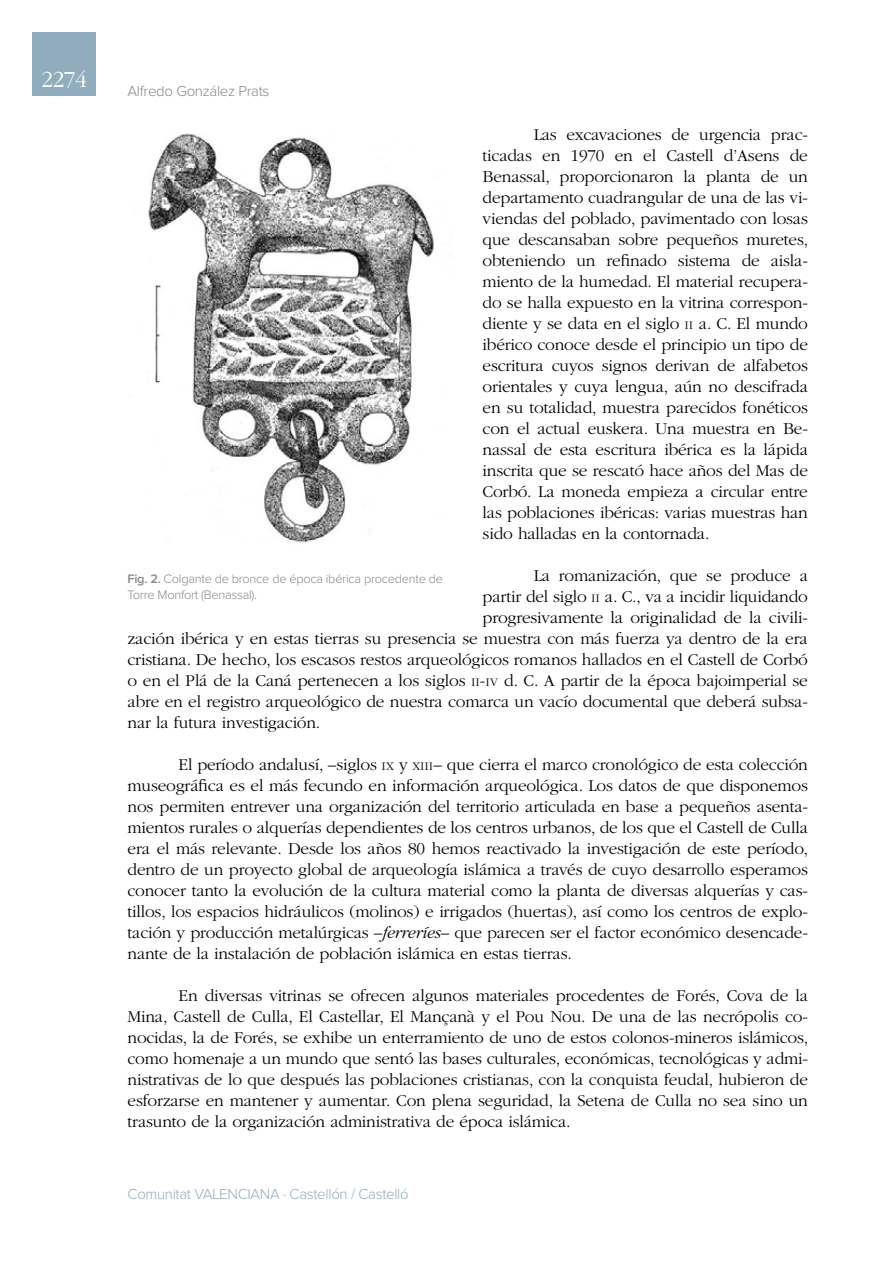
<style>
.page{position:relative;width:893px;height:1263px;background:#fff}
.page>*{position:absolute;margin:0;border:0;box-sizing:border-box;transform-origin:0 0}
.t1{font:300 24px "ITC Garamond Std";color:#fff}
.t2{font:300 17.25px/21px "ITC Garamond Std";letter-spacing:-.01em;color:#000;text-align:justify}
.t3{font:300 15px "Proxima Nova";letter-spacing:-.02em;color:#91acbc}
.t4{font:300 15px "Proxima Nova";letter-spacing:-.02em;color:#87888a}
.t5{font:300 12.75px/15.8px "Proxima Nova";letter-spacing:-.02em;color:#87888a}
.s1{font-size:12.15px}
.s2{font-style:inherit}
.s3{font-style:italic}
.s4{font-weight:600}
</style>
<div class="page">
<div style="left:32px;top:32px;width:64px;height:64px;background:#91acbc"></div>
<img style="left:148px;top:133px;width:286px;height:410px">
<h1 class="t1" style="left:41px;top:67px;width:47px">2274</h1>
<p class="t4" style="left:128px;top:84px;width:143px">Alfredo González Prats</p>
<p class="t2" style="left:483px;top:125px;width:327px;text-indent:51px">Las excavaciones de urgencia prac&shy;ticadas en 1970 en el Castell d’Asens de Benassal, proporcionaron la planta de un departamento cuadrangular de una de las vi&shy;viendas del poblado, pavimentado con losas que descansaban sobre pequeños muretes, obteniendo un refinado sistema de aisla&shy;miento de la humedad. El material recupera&shy;do se halla expuesto en la vitrina correspon&shy;diente y se data en el siglo <span class="s1">ii</span> a. C. El mundo ibérico conoce desde el principio un tipo de escritura cuyos signos derivan de alfabetos orientales y cuya lengua, aún no descifrada en su totalidad, muestra parecidos fonéticos con el actual euskera. Una muestra en Be&shy;nassal de esta escritura ibérica es la lápida inscrita que se rescató hace años del Mas de Corbó. La moneda empieza a circular entre las poblaciones ibéricas: varias muestras han sido halladas en la contornada.</p>
<p class="t2" style="left:534px;top:566px;width:276px">La romanización, que se produce a</p>
<p class="t2" style="left:483px;top:587px;width:327px">partir del siglo <span class="s1">ii</span> a. C., va a incidir liquidando</p>
<p class="t2" style="left:483px;top:608px;width:327px">progresivamente la originalidad de la civili-</p>
<p class="t2" style="left:128px;top:629px;width:682px">zación ibérica y en estas tierras su presencia se muestra con más fuerza ya dentro de la era</p>
<p class="t2" style="left:128px;top:650px;width:682px">cristiana. De hecho, los escasos restos arqueológicos romanos hallados en el Castell de Corbó</p>
<p class="t2" style="left:128px;top:671px;width:682px">o en el Plá de la Caná pertenecen a los siglos <span class="s1">ii</span><span class="s2">-</span><span class="s1">iv</span> d. C. A partir de la época bajoimperial se</p>
<p class="t2" style="left:128px;top:692px;width:682px">abre en el registro arqueológico de nuestra comarca un vacío documental que deberá subsa-</p>
<p class="t2" style="left:128px;top:713px;width:194px">nar la futura investigación.</p>
<p class="t2" style="left:128px;top:755px;width:682px;text-indent:51px">El período andalusí, –siglos <span class="s1">ix</span> y <span class="s1">xiii</span>– que cierra el marco cronológico de esta colección museográfica es el más fecundo en información arqueológica. Los datos de que disponemos nos permiten entrever una organización del territorio articulada en base a pequeños asenta&shy;mientos rurales o alquerías dependientes de los centros urbanos, de los que el Castell de Culla era el más relevante. Desde los años 80 hemos reactivado la investigación de este período, dentro de un proyecto global de arqueología islámica a través de cuyo desarrollo esperamos conocer tanto la evolución de la cultura material como la planta de diversas alquerías y cas&shy;tillos, los espacios hidráulicos (molinos) e irrigados (huertas), así como los centros de explo&shy;tación y producción metalúrgicas –<span class="s3">ferreríes</span>– que parecen ser el factor económico desencade&shy;nante de la instalación de población islámica en estas tierras.</p>
<p class="t2" style="left:128px;top:986px;width:682px;text-indent:51px">En diversas vitrinas se ofrecen algunos materiales procedentes de Forés, Cova de la Mina, Castell de Culla, El Castellar, El Mançanà y el Pou Nou. De una de las necrópolis co&shy;nocidas, la de Forés, se exhibe un enterramiento de uno de estos colonos-mineros islámicos, como homenaje a un mundo que sentó las bases culturales, económicas, tecnológicas y admi&shy;nistrativas de lo que después las poblaciones cristianas, con la conquista feudal, hubieron de esforzarse en mantener y aumentar. Con plena seguridad, la Setena de Culla no sea sino un trasunto de la organización administrativa de época islámica.</p>
<p class="t5" style="left:128px;top:572px;width:317px"><span class="s4">Fig. 2.</span> Colgante de bronce de época ibérica procedente de<br>Torre Monfort (Benassal).</p>
<p class="t3" style="left:128px;top:1187px;width:283px">Comunitat VALENCIANA · Castellón / Castelló</p>
</div>
